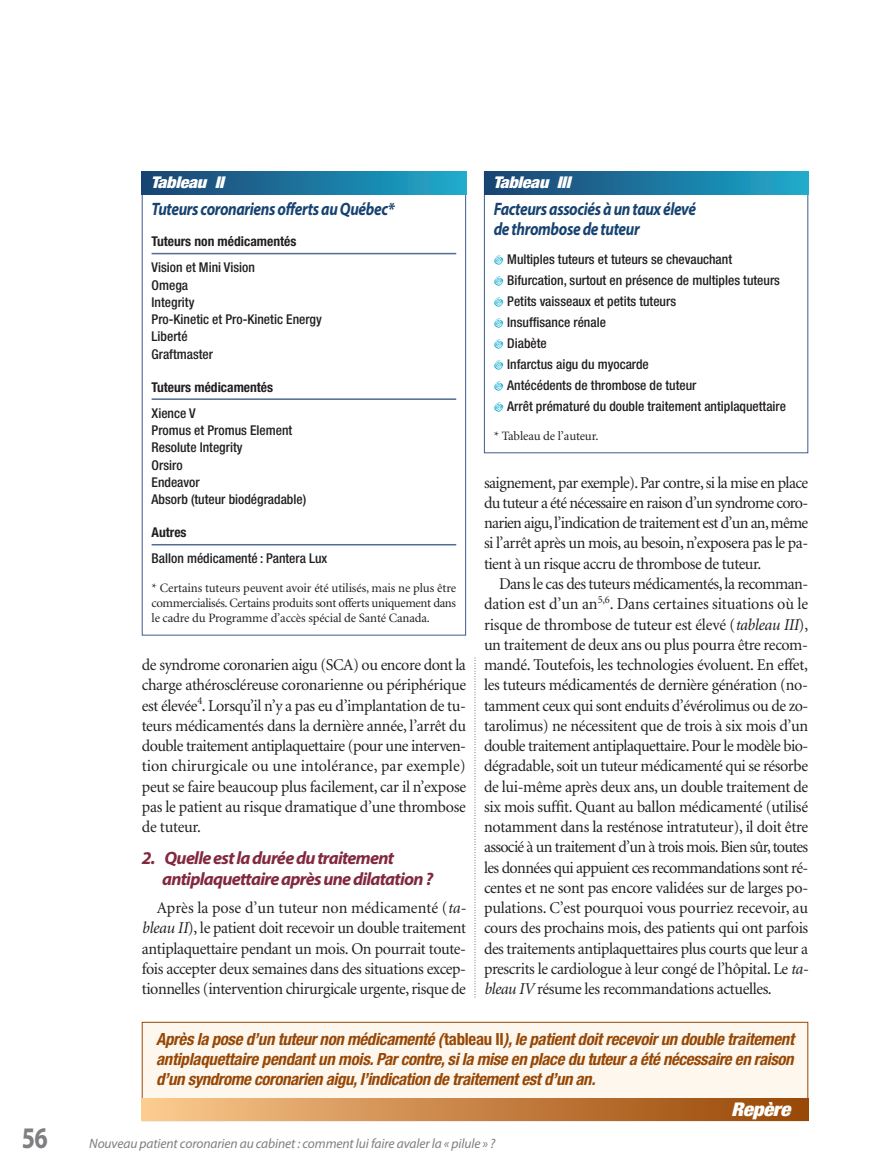
<style>
.page{position:relative;width:878px;height:1175px;background:#fff}
.page>*{position:absolute;margin:0;border:0;box-sizing:border-box;transform-origin:0 0}
.t1{font:700 30px "Myriad Pro";color:#7d7f81;scale:.8 1}
.t2{font:italic 900 condensed 18.9px "Helvetica Neue";letter-spacing:-.015em;color:#fff;scale:1.11 1}
.t3{font:italic 700 18px/19.5px "Myriad Pro";letter-spacing:-.025em;color:#174371;scale:.85 1}
.t4{font:italic 700 18px/20.2px "Myriad Pro";letter-spacing:-.04em;color:#82293f}
.t5{font:italic 700 condensed 16.8px/20.2px "Helvetica Neue";letter-spacing:-.025em;color:#974705;text-align:justify}
.t6{font:16.5px/20.2px "Minion";letter-spacing:-.025em;color:#231f20;text-align:justify}
.t7{font:italic 900 condensed 16.2px "Helvetica Neue";letter-spacing:-.015em;color:#fff;scale:1.11 1}
.t8{font:500 condensed 13.5px/17.2px "Helvetica Neue";color:#231f20}
.t9{font:italic 13.5px "Myriad Pro";letter-spacing:-.01em;color:#7d7f81}
.t10{font:700 condensed 13.5px "Helvetica Neue";color:#231f20}
.t11{font:12.75px/15px "Minion";letter-spacing:-.01em;color:#231f20;text-align:justify}
.s1{font-style:italic}
.s2{font-style:normal}
</style>
<div class="page">
<hr style="left:152px;top:253px;width:304px;height:1px;background:#526b94">
<hr style="left:152px;top:398px;width:304px;height:2px;background:#526b94">
<hr style="left:152px;top:544px;width:304px;height:1px;background:#526b94">
<div style="left:142px;top:172px;width:324px;height:22px;background:linear-gradient(to right,#1b4170,#1ea9cb)"></div>
<div style="left:484px;top:172px;width:324px;height:22px;background:linear-gradient(to right,#1b4170,#1ea9cb)"></div>
<div style="left:142px;top:1022px;width:665px;height:98px;background:#fef7ed"></div>
<div style="left:142px;top:1022px;width:666px;height:98px;border:1px solid #974705"></div>
<div style="left:142px;top:1098px;width:666px;height:22px;background:linear-gradient(to right,#fbc78c,#964403)"></div>
<svg style="left:474px;top:658px;width:1px;height:340px"></svg>
<p class="t7" style="left:151px;top:177px;width:67px">Tableau II</p>
<p class="t3" style="left:151px;top:201px;width:287px">Tuteurs coronariens offerts au Québec*</p>
<p class="t10" style="left:152px;top:236px;width:146px">Tuteurs non médicamentés</p>
<p class="t8" style="left:152px;top:260px;width:172px">Vision et Mini Vision<br>Omega<br>Integrity<br>Pro-Kinetic et Pro-Kinetic Energy<br>Liberté<br>Graftmaster</p>
<p class="t10" style="left:152px;top:382px;width:123px">Tuteurs médicamentés</p>
<p class="t8" style="left:152px;top:405px;width:156px">Xience V<br>Promus et Promus Element<br>Resolute Integrity<br>Orsiro<br>Endeavor<br>Absorb (tuteur biodégradable)</p>
<p class="t10" style="left:152px;top:527px;width:36px">Autres</p>
<p class="t8" style="left:152px;top:551px;width:177px">Ballon médicamenté : Pantera Lux</p>
<p class="t11" style="left:152px;top:581px;width:306px">* Certains tuteurs peuvent avoir été utilisés, mais ne plus être commercialisés. Certains produits sont offerts uniquement dans le cadre du Programme d’accès spécial de Santé Canada.</p>
<p class="t6" style="left:142px;top:656px;width:326px">de syndrome coronarien aigu (SCA) ou encore dont la charge athéroscléreuse coronarienne ou périphérique est élevée<sup>4</sup>. Lorsqu’il n’y a pas eu d’implantation de tu&shy;teurs médicamentés dans la dernière année, l’arrêt du double traitement antiplaquettaire (pour une interven&shy;tion chirurgicale ou une intolérance, par exemple) peut se faire beaucoup plus facilement, car il n’expose pas le patient au risque dramatique d’une thrombose de tuteur.</p>
<p class="t4" style="left:162px;top:849px;width:272px;text-indent:-20px">2. Quelle est la durée du traitement antiplaquettaire après une dilatation ?</p>
<p class="t6" style="left:142px;top:899px;width:326px;text-indent:15px">Après la pose d’un tuteur non médicamenté (<span class="s1">ta&shy;bleau II</span>), le patient doit recevoir un double traitement antiplaquettaire pendant un mois. On pourrait toute&shy;fois accepter deux semaines dans des situations excep&shy;tionnelles (intervention chirurgicale urgente, risque de</p>
<p class="t7" style="left:493px;top:177px;width:71px">Tableau III</p>
<p class="t3" style="left:493px;top:201px;width:240px">Facteurs associés à un taux élevé de thrombose de tuteur</p>
<p class="t8" style="left:507px;top:250px;width:280px;line-height:21px">Multiples tuteurs et tuteurs se chevauchant Bifurcation, surtout en présence de multiples tuteurs Petits vaisseaux et petits tuteurs<br>Insuffisance rénale<br>Diabète<br>Infarctus aigu du myocarde<br>Antécédents de thrombose de tuteur<br>Arrêt prématuré du double traitement antiplaquettaire</p>
<p class="t11" style="left:494px;top:429px;width:106px">* Tableau de l’auteur.</p>
<p class="t6" style="left:484px;top:473px;width:326px">saignement, par exemple). Par contre, si la mise en place du tuteur a été nécessaire en raison d’un syndrome coro&shy;narien aigu, l’indication de traitement est d’un an, même si l’arrêt après un mois, au besoin, n’exposera pas le pa&shy;tient à un risque accru de thrombose de tuteur.</p>
<p class="t6" style="left:484px;top:575px;width:326px;text-indent:15px">Dans le cas des tuteurs médicamentés, la recomman&shy;dation est d’un an<sup>5,6</sup>. Dans certaines situations où le risque de thrombose de tuteur est élevé (<span class="s1">tableau III</span>), un traitement de deux ans ou plus pourra être recom&shy;mandé. Toutefois, les technologies évoluent. En effet, les tuteurs médicamentés de dernière génération (no&shy;tamment ceux qui sont enduits d’évérolimus ou de zo&shy;tarolimus) ne nécessitent que de trois à six mois d’un double traitement antiplaquettaire. Pour le modèle bio&shy;dégradable, soit un tuteur médicamenté qui se résorbe de lui-même après deux ans, un double traitement de six mois suffit. Quant au ballon médicamenté (utilisé notamment dans la resténose intratuteur), il doit être associé à un traitement d’un à trois mois. Bien sûr, toutes les données qui appuient ces recommandations sont ré&shy;centes et ne sont pas encore validées sur de larges po&shy;pulations. C’est pourquoi vous pourriez recevoir, au cours des prochains mois, des patients qui ont parfois des traitements antiplaquettaires plus courts que leur a prescrits le cardiologue à leur congé de l’hôpital. Le <span class="s1">ta&shy;bleau IV</span> résume les recommandations actuelles.</p>
<p class="t5" style="left:156px;top:1030px;width:639px">Après la pose d’un tuteur non médicamenté (<span class="s2">tableau II</span>), le patient doit recevoir un double traitement antiplaquettaire pendant un mois. Par contre, si la mise en place du tuteur a été nécessaire en raison d’un syndrome coronarien aigu, l’indication de traitement est d’un an.</p>
<p class="t2" style="left:731px;top:1102px;width:55px">Repère</p>
<h1 class="t1" style="left:22px;top:1126px;width:34px">56</h1>
<p class="t9" style="left:89px;top:1138px;width:407px">Nouveau patient coronarien au cabinet : comment lui faire avaler la « pilule » ?</p>
</div>
